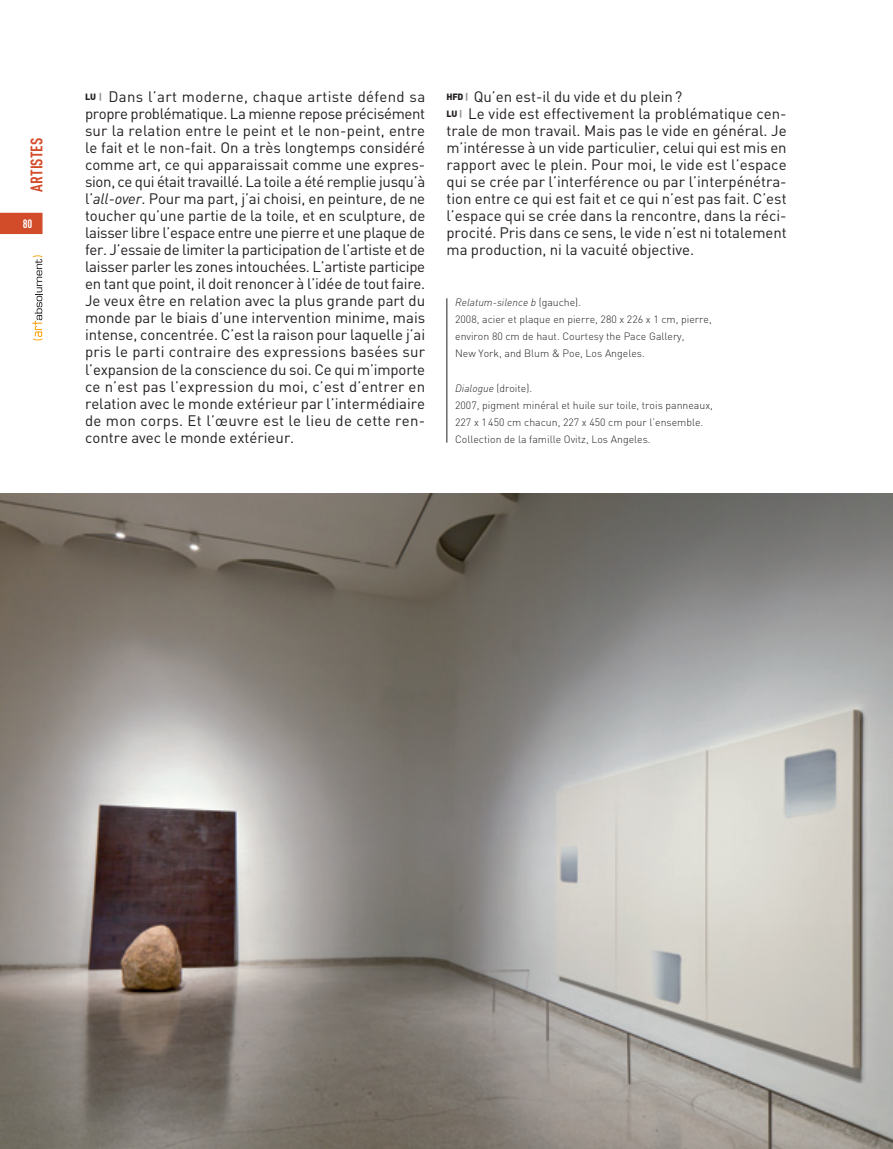
<style>
.page{position:relative;width:893px;height:1149px;background:#fff}
.page>*{position:absolute;margin:0;border:0;box-sizing:border-box;transform-origin:0 0}
.t1{font:700 16.5px "DIN Cond";color:#d34c29}
.t2{font:15px/17px "DIN";color:#231f20}
.t3{font:700 12px "DIN Cond";color:#fff}
.t4{font:300 10.5px/17px "DIN";color:#231f20}
.s1{font-weight:900;font-size:9px}
.s2{font-weight:900;font-size:9px;color:#939598}
.s3{font-style:italic}
</style>
<div class="page">
<div style="left:0;top:213px;width:43px;height:21px;background:#d34c29"></div>
<svg style="left:32px;top:255px;width:11px;height:85px"></svg>
<img style="left:0;top:493px;width:893px;height:655px">
<hr style="left:447px;top:298px;width:1px;height:144px;background:#231f20">
<p class="t1" style="left:31px;top:191px;width:55px;rotate:-90deg">ARTISTES</p>
<p class="t3" style="left:23px;top:219px;width:11px">80</p>
<p class="t2" style="left:85px;top:90px;width:342px;text-align:justify"><span class="s1">LU</span> <span class="s2">|</span> Dans l’art moderne, chaque artiste défend sa propre problématique. La mienne repose précisément sur la relation entre le peint et le non-peint, entre le fait et le non-fait. On a très longtemps considéré comme art, ce qui apparaissait comme une expres&shy;sion, ce qui était travaillé. La toile a été remplie jusqu’à l’<span class="s3">all-over</span>. Pour ma part, j’ai choisi, en peinture, de ne toucher qu’une partie de la toile, et en sculpture, de laisser libre l’espace entre une pierre et une plaque de fer. J’essaie de limiter la participation de l’artiste et de laisser parler les zones intouchées. L’artiste participe en tant que point, il doit renoncer à l’idée de tout faire.<br>Je veux être en relation avec la plus grande part du monde par le biais d’une intervention minime, mais intense, concentrée. C’est la raison pour laquelle j’ai pris le parti contraire des expressions basées sur l’expansion de la conscience du soi. Ce qui m’importe ce n’est pas l’expression du moi, c’est d’entrer en relation avec le monde extérieur par l’intermédiaire de mon corps. Et l’œuvre est le lieu de cette ren&shy;contre avec le monde extérieur.</p>
<p class="t2" style="left:446px;top:90px;width:342px"><span class="s1">HFD</span> <span class="s2">|</span> Qu’en est-il du vide et du plein ?<br><span class="s1">LU</span> <span class="s2">|</span> Le vide est effectivement la problématique cen&shy;trale de mon travail. Mais pas le vide en général. Je m’intéresse à un vide particulier, celui qui est mis en rapport avec le plein. Pour moi, le vide est l’espace qui se crée par l’interférence ou par l’interpénétra&shy;tion entre ce qui est fait et ce qui n’est pas fait. C’est l’espace qui se crée dans la rencontre, dans la réci&shy;procité. Pris dans ce sens, le vide n’est ni totalement ma production, ni la vacuité objective.</p>
<p class="t4" style="left:455px;top:295px;width:258px"><span class="s3">Relatum-silence b</span> (gauche).<br>2008, acier et plaque en pierre, 280 x 226 x 1 cm, pierre, environ 80 cm de haut. Courtesy the Pace Gallery,<br>New York, and Blum &amp; Poe, Los Angeles.</p>
<p class="t4" style="left:455px;top:380px;width:259px"><span class="s3">Dialogue</span> (droite).<br>2007, pigment minéral et huile sur toile, trois panneaux, 227 x 1 450 cm chacun, 227 x 450 cm pour l’ensemble.<br>Collection de la famille Ovitz, Los Angeles.</p>
</div>
